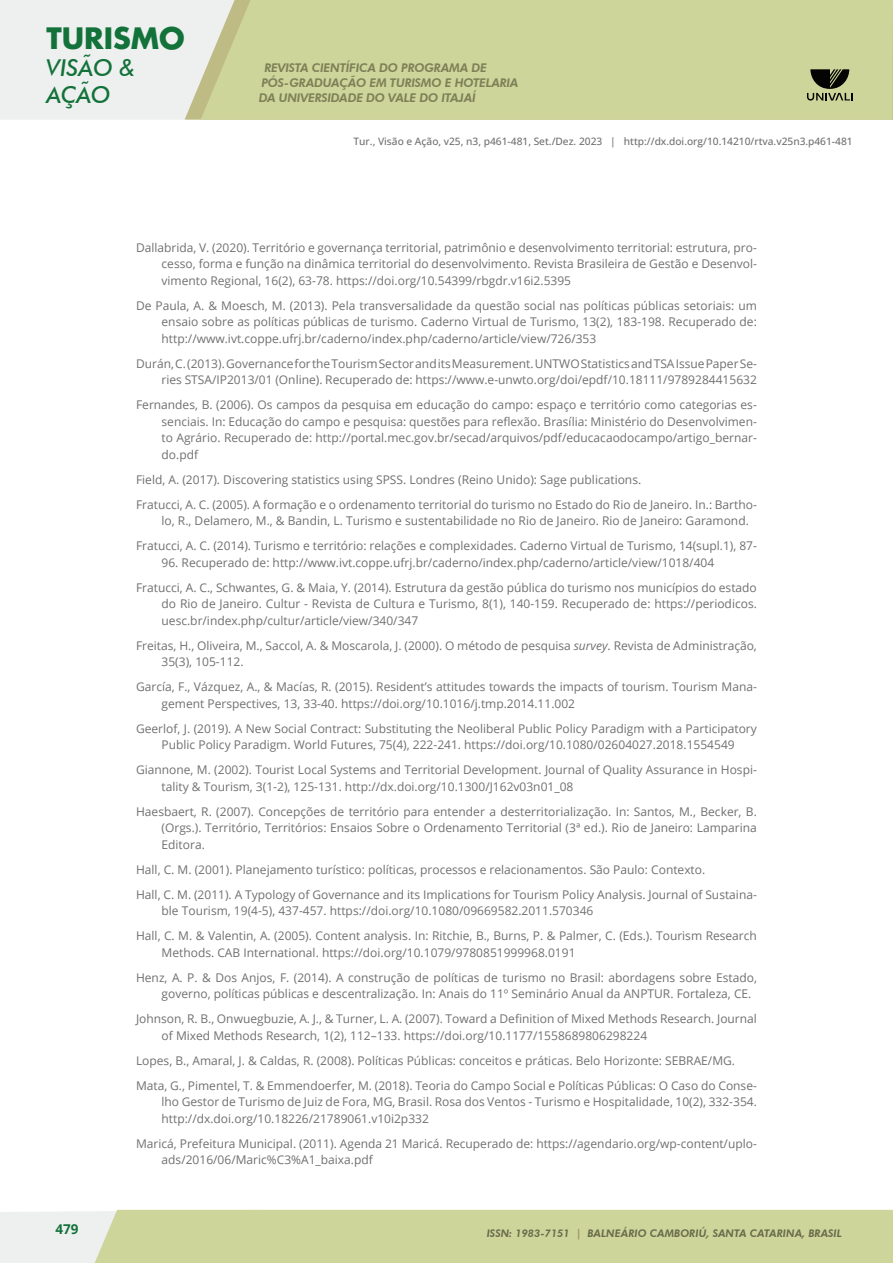
<style>
.page{position:relative;width:893px;height:1263px;background:#fff}
.page>*{position:absolute;margin:0;border:0;box-sizing:border-box;transform-origin:0 0}
.t1{font:700 28.8px "Futura";color:#13723a}
.t2{font:italic 500 23.25px/26.5px "Futura BT";color:#13723a}
.t3{font:700 13.5px "Open Sans";color:#13723a}
.C_Art_-Referencias{font:12px/16.5px "Open Sans";color:#6f706f}
.t4{font:italic 800 12px/15px "Futura BT";letter-spacing:-.02em;color:#7d8057}
.t5{font:italic 800 10.5px "Futura BT";color:#696b4b}
.t6{font:500 10.2px "Open Sans";color:#6f706f}
.s1{font-style:italic}
.s2{color:#99905e}
</style>
<div class="page">
<div style="left:0;top:0;width:185px;height:120px;background:#eef0f0"></div>
<svg style="left:185px;top:0;width:708px;height:120px;background:#e4e5d9"></svg>
<div style="left:201px;top:0;width:691px;height:120px;background:#cdd59b"></div>
<svg style="left:0;top:1210px;width:893px;height:53px;background:#d0d8a5"></svg>
<svg style="left:807px;top:69px;width:46px;height:32px"></svg>
<h1 class="t1" style="left:46px;top:20px;width:140px">TURISMO</h1>
<h2 class="t2" style="left:46px;top:54px;width:90px">VISÃO &amp;<br>AÇÃO</h2>
<p class="t4" style="left:259px;top:60px;width:261px;text-indent:6px">REVISTA CIENTÍFICA DO PROGRAMA DE<br>PÓS-GRADUAÇÃO EM TURISMO E HOTELARIA<br>DA UNIVERSIDADE DO VALE DO ITAJAÍ</p>
<p class="t6" style="left:354px;top:134px;width:501px">Tur., Visão e Ação, v25, n3, p461-481, Set./Dez. 2023 | http://dx.doi.org/10.14210/rtva.v25n3.p461-481</p>
<p class="C_Art_-Referencias" style="left:162px;top:239px;width:597px;text-align:justify;text-indent:-26px">Dallabrida, V. (2020). Território e governança territorial, patrimônio e desenvolvimento territorial: estrutura, pro&shy;cesso, forma e função na dinâmica territorial do desenvolvimento. Revista Brasileira de Gestão e Desenvol&shy;vimento Regional, 16(2), 63-78. https://doi.org/10.54399/rbgdr.v16i2.5395</p>
<p class="C_Art_-Referencias" style="left:162px;top:297px;width:597px;text-align:justify;text-indent:-26px">De Paula, A. &amp; Moesch, M. (2013). Pela transversalidade da questão social nas políticas públicas setoriais: um ensaio sobre as políticas públicas de turismo. Caderno Virtual de Turismo, 13(2), 183-198. Recuperado de: http://www.ivt.coppe.ufrj.br/caderno/index.php/caderno/article/view/726/353</p>
<p class="C_Art_-Referencias" style="left:136px;top:355px;width:622px;text-align:right">Durán, C. (2013). Governance for the Tourism Sector and its Measurement. UNTWO Statistics and TSA Issue Paper Se&shy;ries STSA/IP2013/01 (Online). Recuperado de: https://www.e-unwto.org/doi/epdf/10.18111/9789284415632</p>
<p class="C_Art_-Referencias" style="left:162px;top:396px;width:597px;text-align:justify;text-indent:-26px">Fernandes, B. (2006). Os campos da pesquisa em educação do campo: espaço e território como categorias es&shy;senciais. In: Educação do campo e pesquisa: questões para reflexão. Brasília: Ministério do Desenvolvimen&shy;to Agrário. Recuperado de: http://portal.mec.gov.br/secad/arquivos/pdf/educacaodocampo/artigo_bernar&shy;do.pdf</p>
<p class="C_Art_-Referencias" style="left:136px;top:471px;width:507px">Field, A. (2017). Discovering statistics using SPSS. Londres (Reino Unido): Sage publications.</p>
<p class="C_Art_-Referencias" style="left:162px;top:496px;width:597px;text-indent:-26px">Fratucci, A. C. (2005). A formação e o ordenamento territorial do turismo no Estado do Rio de Janeiro. In.: Bartho&shy;lo, R., Delamero, M., &amp; Bandin, L. Turismo e sustentabilidade no Rio de Janeiro. Rio de Janeiro: Garamond.</p>
<p class="C_Art_-Referencias" style="left:136px;top:537px;width:622px">Fratucci, A. C. (2014). Turismo e território: relações e complexidades. Caderno Virtual de Turismo, 14(supl.1), 87-</p>
<p class="C_Art_-Referencias" style="left:162px;top:554px;width:554px">96. Recuperado de: http://www.ivt.coppe.ufrj.br/caderno/index.php/caderno/article/view/1018/404</p>
<p class="C_Art_-Referencias" style="left:162px;top:579px;width:597px;text-align:justify;text-indent:-26px">Fratucci, A. C., Schwantes, G. &amp; Maia, Y. (2014). Estrutura da gestão pública do turismo nos municípios do estado do Rio de Janeiro. Cultur - Revista de Cultura e Turismo, 8(1), 140-159. Recuperado de: https://periodicos. uesc.br/index.php/cultur/article/view/340/347</p>
<p class="C_Art_-Referencias" style="left:162px;top:637px;width:597px;text-indent:-26px">Freitas, H., Oliveira, M., Saccol, A. &amp; Moscarola, J. (2000). O método de pesquisa <span class="s1">survey</span>. Revista de Administração,<br>35(3), 105-112.</p>
<p class="C_Art_-Referencias" style="left:162px;top:678px;width:597px;text-indent:-26px">García, F., Vázquez, A., &amp; Macías, R. (2015). Resident’s attitudes towards the impacts of tourism. Tourism Mana&shy;gement Perspectives, 13, 33-40. https://doi.org/10.1016/j.tmp.2014.11.002</p>
<p class="C_Art_-Referencias" style="left:136px;top:720px;width:622px;text-align:center">Geerlof, J. (2019). A New Social Contract: Substituting the Neoliberal Public Policy Paradigm with a Participatory<br>Public Policy Paradigm. World Futures, 75(4), 222-241. https://doi.org/10.1080/02604027.2018.1554549</p>
<p class="C_Art_-Referencias" style="left:162px;top:761px;width:597px;text-indent:-26px">Giannone, M. (2002). Tourist Local Systems and Territorial Development. Journal of Quality Assurance in Hospi&shy;tality &amp; Tourism, 3(1-2), 125-131. http://dx.doi.org/10.1300/J162v03n01_08</p>
<p class="C_Art_-Referencias" style="left:162px;top:803px;width:597px;text-align:justify;text-indent:-26px">Haesbaert, R. (2007). Concepções de território para entender a desterritorialização. In: Santos, M., Becker, B. (Orgs.). Território, Territórios: Ensaios Sobre o Ordenamento Territorial (3ª ed.). Rio de Janeiro: Lamparina Editora.</p>
<p class="C_Art_-Referencias" style="left:136px;top:861px;width:571px">Hall, C. M. (2001). Planejamento turístico: políticas, processos e relacionamentos. São Paulo: Contexto.</p>
<p class="C_Art_-Referencias" style="left:162px;top:886px;width:597px;text-indent:-26px">Hall, C. M. (2011). A Typology of Governance and its Implications for Tourism Policy Analysis. Journal of Sustaina&shy;ble Tourism, 19(4-5), 437-457. https://doi.org/10.1080/09669582.2011.570346</p>
<p class="C_Art_-Referencias" style="left:162px;top:927px;width:597px;text-indent:-26px">Hall, C. M. &amp; Valentin, A. (2005). Content analysis. In: Ritchie, B., Burns, P. &amp; Palmer, C. (Eds.). Tourism Research<br>Methods. CAB International. https://doi.org/10.1079/9780851999968.0191</p>
<p class="C_Art_-Referencias" style="left:162px;top:969px;width:597px;text-indent:-26px">Henz, A. P. &amp; Dos Anjos, F. (2014). A construção de políticas de turismo no Brasil: abordagens sobre Estado, governo, políticas públicas e descentralização. In: Anais do 11º Seminário Anual da ANPTUR. Fortaleza, CE.</p>
<p class="C_Art_-Referencias" style="left:162px;top:1010px;width:597px;text-indent:-26px">Johnson, R. B., Onwuegbuzie, A. J., &amp; Turner, L. A. (2007). Toward a Definition of Mixed Methods Research. Journal of Mixed Methods Research, 1(2), 112–133. https://doi.org/10.1177/1558689806298224</p>
<p class="C_Art_-Referencias" style="left:136px;top:1052px;width:600px">Lopes, B., Amaral, J. &amp; Caldas, R. (2008). Políticas Públicas: conceitos e práticas. Belo Horizonte: SEBRAE/MG.</p>
<p class="C_Art_-Referencias" style="left:162px;top:1077px;width:597px;text-align:justify;text-indent:-26px">Mata, G., Pimentel, T. &amp; Emmendoerfer, M. (2018). Teoria do Campo Social e Políticas Públicas: O Caso do Conse&shy;lho Gestor de Turismo de Juiz de Fora, MG, Brasil. Rosa dos Ventos - Turismo e Hospitalidade, 10(2), 332-354. http://dx.doi.org/10.18226/21789061.v10i2p332</p>
<p class="C_Art_-Referencias" style="left:162px;top:1135px;width:597px;text-indent:-26px">Maricá, Prefeitura Municipal. (2011). Agenda 21 Maricá. Recuperado de: https://agendario.org/wp-content/uplo&shy;ads/2016/06/Maric%C3%A1_baixa.pdf</p>
<p class="t3" style="left:56px;top:1219px;width:25px">479</p>
<p class="t5" style="left:487px;top:1227px;width:357px">ISSN: 1983-7151 <span class="s2">|</span> BALNEÁRIO CAMBORIÚ, SANTA CATARINA, BRASIL</p>
</div>
